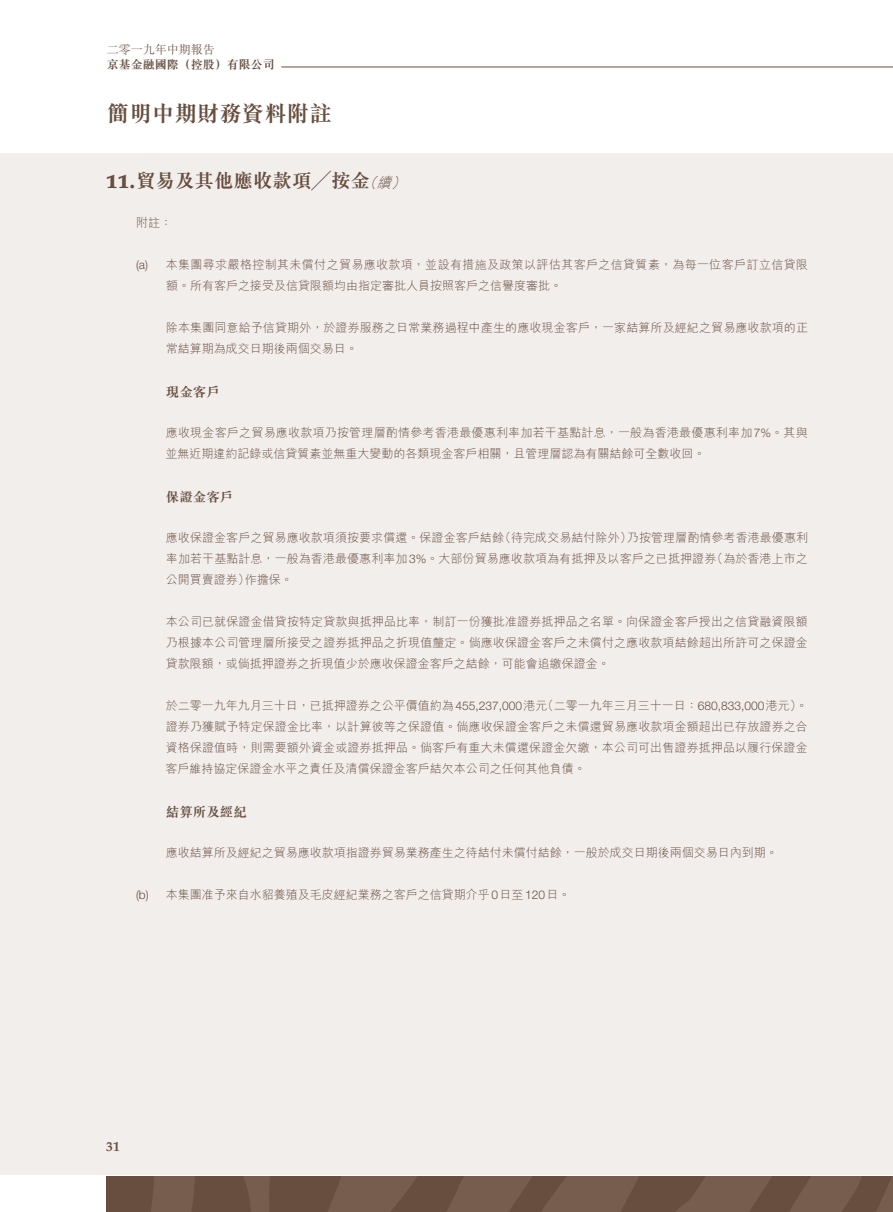
<style>
.page{position:relative;width:893px;height:1212px;background:#fff}
.page>*{position:absolute;margin:0;border:0;box-sizing:border-box;transform-origin:0 0}
.t1{font:700 22.5px "M Sung HK";color:#674e3f}
.t2{font:700 19.5px "M Sung HK";color:#674e3f}
.t3{font:italic 300 14.25px "M Hei HK";color:#674e3f}
.t4{font:700 13.5px "M Sung HK";color:#674e3f}
.t5{font:700 13.5px "Palatino LT Std";color:#674e3f}
.t6{font:300 12px/21px "M Hei HK";letter-spacing:.005em;color:#674e3f}
.t7{font:300 12px "M Hei HK";letter-spacing:.03em;color:#674e3f}
.t8{font:700 12px "M Sung HK";color:#674e3f}
.t9{font:300 12px "M Sung HK";color:#674e3f}
.t10{font:300 12px "Helvetica Neue LT Std";color:#674e3f}
.s1{font-family:"Palatino LT Std";font-weight:900}
.s2{font-family:"Helvetica Neue LT Std"}
</style>
<div class="page">
<svg style="left:106px;top:1176px;width:786px;height:36px;background:#6e5546"></svg>
<div style="left:0;top:153px;width:892px;height:1021px;background:#f2eeec"></div>
<hr style="left:281px;top:67px;width:612px;height:1px;background:#674e3f">
<p class="t9" style="left:107px;top:41px;width:109px">二零一九年中期報告</p>
<p class="t8" style="left:107px;top:59px;width:169px">京基金融國際（控股）有限公司</p>
<h1 class="t1" style="left:107px;top:103px;width:226px">簡明中期財務資料附註</h1>
<h2 class="t2" style="left:106px;top:171px;width:265px"><span class="s1">11.</span>貿易及其他應收款項╱按金</h2>
<p class="t6" style="left:136px;top:212px;width:37px">附註：</p>
<p class="t7" style="left:166px;top:259px;width:644px">本集團尋求嚴格控制其未償付之貿易應收款項，並設有措施及政策以評估其客戶之信貸質素，為每一位客戶訂立信貸限</p>
<p class="t3" style="left:377px;top:175px;width:20px">續</p>
<p class="t3" style="left:363px;top:175px;width:20px">（</p>
<p class="t3" style="left:391px;top:175px;width:20px">(</p>
<p class="t10" style="left:136px;top:258px;width:14px">)a(</p>
<p class="t10" style="left:136px;top:888px;width:14px">)b(</p>
<p class="t6" style="left:166px;top:275px;width:398px">額。所有客戶之接受及信貸限額均由指定審批人員按照客戶之信譽度審批。</p>
<p class="t6" style="left:166px;top:317px;width:644px">除本集團同意給予信貸期外，於證券服務之日常業務過程中產生的應收現金客戶，一家結算所及經紀之貿易應收款項的正常結算期為成交日期後兩個交易日。</p>
<p class="t4" style="left:166px;top:385px;width:56px">現金客戶</p>
<p class="t6" style="left:166px;top:422px;width:644px">應收現金客戶之貿易應收款項乃按管理層酌情參考香港最優惠利率加若干基點計息，一般為香港最優惠利率加<span class="s2">7%</span>。其與並無近期違約記錄或信貸質素並無重大變動的各類現金客戶相關，且管理層認為有關結餘可全數收回。</p>
<p class="t4" style="left:166px;top:490px;width:69px">保證金客戶</p>
<p class="t6" style="left:627px;top:527px;width:183px">乃按管理層酌情參考香港最優惠利</p>
<p class="t6" style="left:499px;top:527px;width:134px">（待完成交易結付除外）</p>
<p class="t6" style="left:166px;top:527px;width:340px">應收保證金客戶之貿易應收款項須按要求償還。保證金客戶結餘</p>
<p class="t6" style="left:711px;top:548px;width:98px">（為於香港上市之</p>
<p class="t6" style="left:245px;top:548px;width:473px;text-indent:-79px">率加若干基點計息，一般為香港最優惠利率加<span class="s2">3%</span>。大部份貿易應收款項為有抵押及以客戶之已抵押證券作擔保。</p>
<p class="t6" style="left:166px;top:569px;width:86px">公開買賣證券）</p>
<p class="t6" style="left:166px;top:611px;width:644px;text-align:justify">本公司已就保證金借貸按特定貸款與抵押品比率，制訂一份獲批准證券抵押品之名單。向保證金客戶授出之信貸融資限額乃根據本公司管理層所接受之證券抵押品之折現值釐定。倘應收保證金客戶之未償付之應收款項結餘超出所許可之保證金貸款限額，或倘抵押證券之折現值少於應收保證金客戶之結餘，可能會追繳保證金。</p>
<p class="t6" style="left:542px;top:695px;width:268px">（二零一九年三月三十一日：<span class="s2">680,833,000</span>港元。(</p>
<p class="t6" style="left:166px;top:695px;width:644px">於二零一九年九月三十日，已抵押證券之公平價值約為<span class="s2">455,237,000</span>港元<br>證券乃獲賦予特定保證金比率，以計算彼等之保證值。倘應收保證金客戶之未償還貿易應收款項金額超出已存放證券之合資格保證值時，則需要額外資金或證券抵押品。倘客戶有重大未償還保證金欠繳，本公司可出售證券抵押品以履行保證金客戶維持協定保證金水平之責任及清償保證金客戶結欠本公司之任何其他負債。</p>
<p class="t4" style="left:166px;top:805px;width:83px">結算所及經紀</p>
<p class="t6" style="left:166px;top:842px;width:613px">應收結算所及經紀之貿易應收款項指證券貿易業務產生之待結付未償付結餘，一般於成交日期後兩個交易日內到期。</p>
<p class="t6" style="left:166px;top:884px;width:406px">本集團准予來自水貂養殖及毛皮經紀業務之客戶之信貸期介乎<span class="s2">0</span>日至<span class="s2">120</span>日。</p>
<p class="t5" style="left:106px;top:1138px;width:15px">31</p>
</div>
